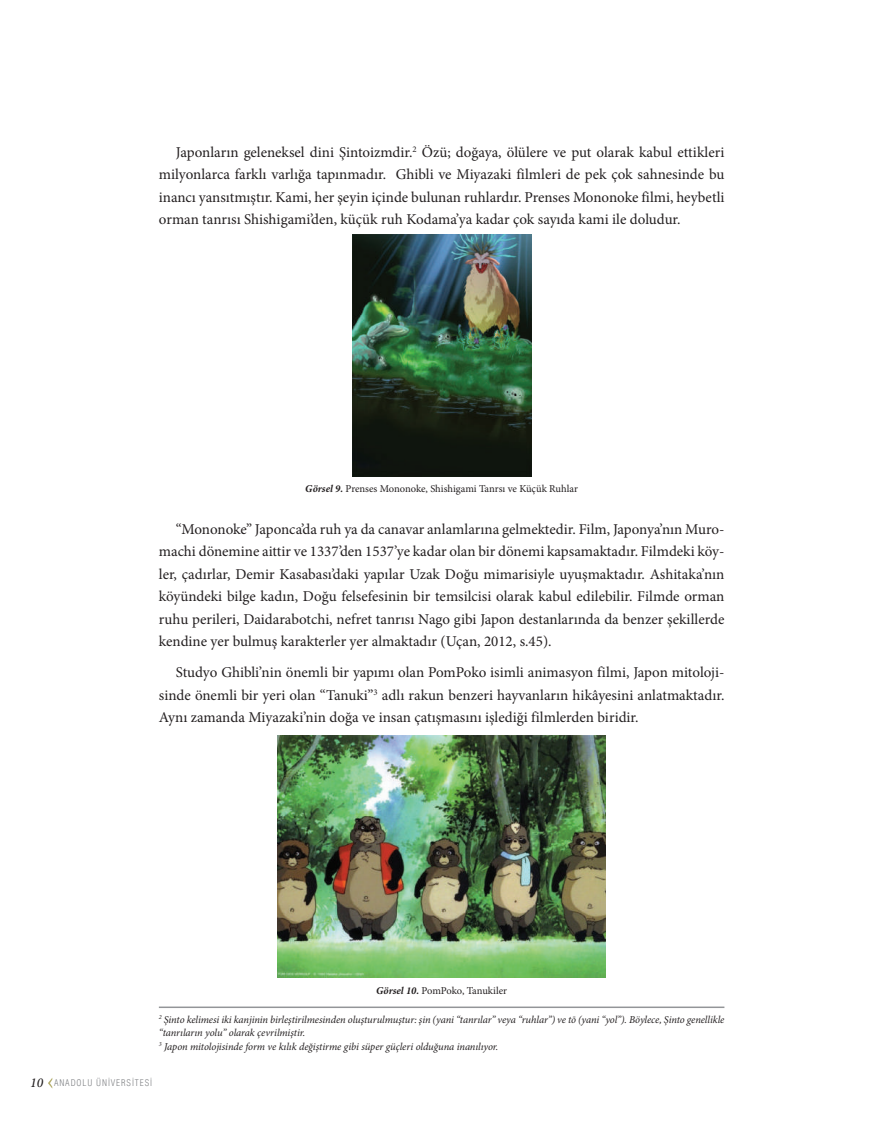
<style>
.page{position:relative;width:893px;height:1127px;background:#fff}
.page>*{position:absolute;margin:0;border:0;box-sizing:border-box;transform-origin:0 0}
.t1{font:15px/22.5px "Minion Pro";color:#231f20;text-align:justify}
.t2{font:italic 10.5px/13.5px "Minion Pro";letter-spacing:-.01em;color:#231f20}
.t3{font:10.5px "Minion Pro";letter-spacing:-.005em;color:#231f20}
.t4{font:300 condensed 9px "Helvetica";letter-spacing:.1em;color:#808285}
.s1{font-weight:700;font-style:italic}
.s2{font-family:"Minion Pro";font-weight:500;font-style:italic;font-stretch:normal;font-size:13.5px;color:#231f20}
</style>
<div class="page">
<svg style="left:48px;top:1078px;width:4px;height:10px"></svg>
<img style="left:352px;top:234px;width:179px;height:242px">
<img style="left:278px;top:736px;width:327px;height:242px">
<hr style="left:159px;top:1006px;width:565px;height:2px;background:#939598">
<p class="t1" style="left:159px;top:141px;width:567px;text-indent:17px">Japonların geleneksel dini Şintoizmdir.<sup>2</sup> Özü; doğaya, ölülere ve put olarak kabul ettikleri milyonlarca farklı varlığa tapınmadır. Ghibli ve Miyazaki filmleri de pek çok sahnesinde bu inancı yansıtmıştır. Kami, her şeyin içinde bulunan ruhlardır. Prenses Mononoke filmi, heybetli orman tanrısı Shishigami’den, küçük ruh Kodama’ya kadar çok sayıda kami ile doludur.</p>
<p class="t3" style="left:305px;top:482px;width:274px"><span class="s1">Görsel 9.</span> Prenses Mononoke, Shishigami Tanrsı ve Küçük Ruhlar</p>
<p class="t1" style="left:159px;top:518px;width:567px;text-indent:17px">“Mononoke” Japonca’da ruh ya da canavar anlamlarına gelmektedir. Film, Japonya’nın Muro&shy;machi dönemine aittir ve 1337’den 1537’ye kadar olan bir dönemi kapsamaktadır. Filmdeki köy&shy;ler, çadırlar, Demir Kasabası’daki yapılar Uzak Doğu mimarisiyle uyuşmaktadır. Ashitaka’nın köyündeki bilge kadın, Doğu felsefesinin bir temsilcisi olarak kabul edilebilir. Filmde orman ruhu perileri, Daidarabotchi, nefret tanrısı Nago gibi Japon destanlarında da benzer şekillerde kendine yer bulmuş karakterler yer almaktadır (Uçan, 2012, s.45).</p>
<p class="t1" style="left:159px;top:661px;width:567px;text-indent:17px">Studyo Ghibli’nin önemli bir yapımı olan PomPoko isimli animasyon filmi, Japon mitoloji&shy;sinde önemli bir yeri olan “Tanuki”<sup>3</sup> adlı rakun benzeri hayvanların hikâyesini anlatmaktadır.<br>Aynı zamanda Miyazaki’nin doğa ve insan çatışmasını işlediği filmlerden biridir.</p>
<p class="t3" style="left:376px;top:984px;width:132px"><span class="s1">Görsel 10.</span> PomPoko, Tanukiler</p>
<p class="t2" style="left:159px;top:1012px;width:567px"><sup>2</sup> Şinto kelimesi iki kanjinin birleştirilmesinden oluşturulmuştur: şin (yani “tanrılar” veya “ruhlar”) ve tō (yani “yol”). Böylece, Şinto genellikle “tanrıların yolu” olarak çevrilmiştir.<br><sup>3</sup> Japon mitolojisinde form ve kılık değiştirme gibi süper güçleri olduğuna inanılıyor.</p>
<p class="t4" style="left:30px;top:1078px;width:123px"><span class="s2">10</span> ANADOLU ÜNİVERSİTESİ</p>
</div>
